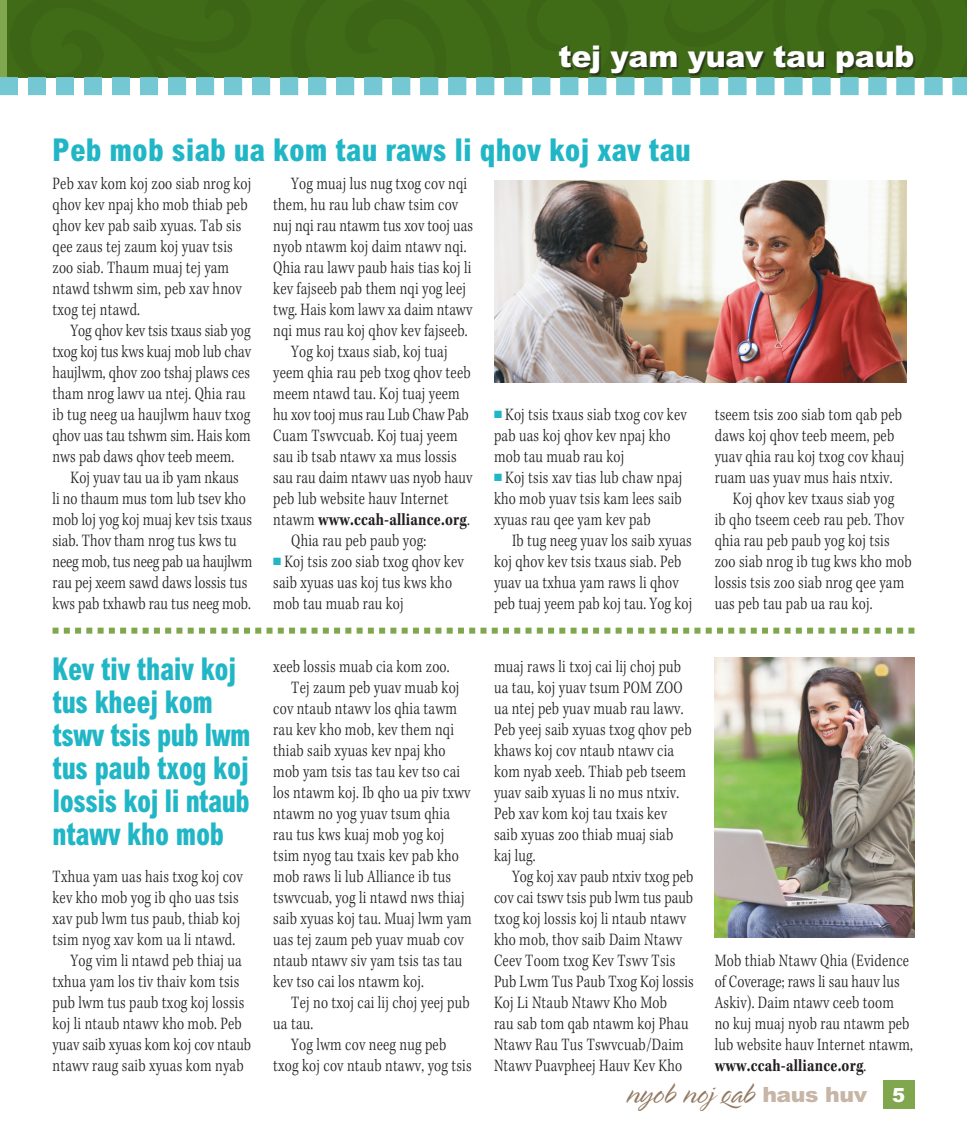
<style>
.page{position:relative;width:967px;height:1134px;background:#fff}
.page>*{position:absolute;margin:0;border:0;box-sizing:border-box;transform-origin:0 0}
.t1{font:33px "Spring LP Light";color:#937a62}
.MGnwn_HEAD_NEWS{font:800 condensed 31.5px/33px "Arial MT Std";letter-spacing:-.01em;color:#21b6c6;scale:.9 1}
.MGnwn_HEAD_NEWS-2{font:800 condensed 31.5px "Arial MT Std";letter-spacing:-.01em;color:#21b6c6}
.t2{font:900 30px "Arial MT Std";letter-spacing:-.01em;color:#fff}
.MGnwn_BODY_NEWS{font:18px/21px "Kepler Std Light Scn";letter-spacing:.015em;color:#231f20;scale:.85 1}
.MGnwn_body_nws_1st{font:18px/21px "Kepler Std Light Scn";letter-spacing:.015em;color:#231f20;scale:.85 1}
.s1{font-family:"Kepler Std Bold Scn"}
.s2{color:#21b6c6}
.s3{font-size:10.5px;color:#21b6c6}
.s4{font-family:"Arial MT Std";font-weight:900;font-size:21px;color:#c7b5a5}
.s5{font-family:"Arial MT Std";font-weight:900;font-size:19.5px;color:#fff}
</style>
<div class="page">
<svg style="left:0;top:0;width:966px;height:95px;background:#538141"></svg>
<div style="left:882px;top:1081px;width:32px;height:28px;background:#80a64e"></div>
<div style="left:559px;top:46px;width:356px;height:30px;background:#231f20;opacity:.7"></div>
<img style="left:714px;top:657px;width:200px;height:281px">
<svg style="left:52px;top:628px;width:862px;height:6px"></svg>
<img style="left:494px;top:180px;width:411px;height:202px">
<h3 class="t2" style="left:558px;top:37px;width:357px">tej yam yuav tau paub</h3>
<p class="MGnwn_HEAD_NEWS-2" style="left:52px;top:131px;width:639px">Peb mob siab ua kom tau raws li qhov koj xav tau</p>
<p class="MGnwn_body_nws_1st" style="left:52px;top:174px;width:235px">Peb xav kom koj zoo siab nrog koj qhov kev npaj kho mob thiab peb qhov kev pab saib xyuas. Tab sis qee zaus tej zaum koj yuav tsis zoo siab. Thaum muaj tej yam ntawd tshwm sim, peb xav hnov txog tej ntawd.</p>
<p class="MGnwn_BODY_NEWS" style="left:52px;top:321px;width:235px;text-indent:18px">Yog qhov kev tsis txaus siab yog txog koj tus kws kuaj mob lub chav haujlwm, qhov zoo tshaj plaws ces tham nrog lawv ua ntej. Qhia rau ib tug neeg ua haujlwm hauv txog qhov uas tau tshwm sim. Hais kom nws pab daws qhov teeb meem.</p>
<p class="MGnwn_BODY_NEWS" style="left:52px;top:468px;width:236px;text-indent:18px">Koj yuav tau ua ib yam nkaus<br>li no thaum mus tom lub tsev kho mob loj yog koj muaj kev tsis txaus siab. Thov tham nrog tus kws tu neeg mob, tus neeg pab ua haujlwm rau pej xeem sawd daws lossis tus kws pab txhawb rau tus neeg mob.</p>
<p class="MGnwn_BODY_NEWS" style="left:273px;top:174px;width:236px;text-indent:18px">Yog muaj lus nug txog cov nqi them, hu rau lub chaw tsim cov nuj nqi rau ntawm tus xov tooj uas nyob ntawm koj daim ntawv nqi.<br>Qhia rau lawv paub hais tias koj li kev fajseeb pab them nqi yog leej twg. Hais kom lawv xa daim ntawv nqi mus rau koj qhov kev fajseeb.</p>
<p class="MGnwn_BODY_NEWS" style="left:273px;top:342px;width:236px;text-indent:18px">Yog koj txaus siab, koj tuaj yeem qhia rau peb txog qhov teeb meem ntawd tau. Koj tuaj yeem hu xov tooj mus rau Lub Chaw Pab<br>Cuam Tswvcuab. Koj tuaj yeem sau ib tsab ntawv xa mus lossis sau rau daim ntawv uas nyob hauv peb lub website hauv Internet ntawm <span class="s1">www.ccah-alliance.org</span>.</p>
<p class="MGnwn_BODY_NEWS" style="left:291px;top:531px;width:160px">Qhia rau peb paub yog:</p>
<p class="MGnwn_BODY_NEWS" style="left:273px;top:552px;width:225px"><span class="s2">■</span><span class="s3">■</span> Koj tsis zoo siab txog qhov kev saib xyuas uas koj tus kws kho mob tau muab rau koj</p>
<p class="MGnwn_BODY_NEWS" style="left:494px;top:405px;width:228px"><span class="s2">■</span><span class="s3">■</span> Koj tsis txaus siab txog cov kev pab uas koj qhov kev npaj kho mob tau muab rau koj</p>
<p class="MGnwn_BODY_NEWS" style="left:494px;top:468px;width:223px;text-align:justify"><span class="s2">■</span><span class="s3">■</span> Koj tsis xav tias lub chaw npaj kho mob yuav tsis kam lees saib xyuas rau qee yam kev pab</p>
<p class="MGnwn_BODY_NEWS" style="left:494px;top:531px;width:234px;text-indent:18px">Ib tug neeg yuav los saib xyuas koj qhov kev tsis txaus siab. Peb yuav ua txhua yam raws li qhov peb tuaj yeem pab koj tau. Yog koj</p>
<p class="MGnwn_BODY_NEWS" style="left:714px;top:405px;width:224px">tseem tsis zoo siab tom qab peb daws koj qhov teeb meem, peb yuav qhia rau koj txog cov khauj ruam uas yuav mus hais ntxiv.</p>
<p class="MGnwn_BODY_NEWS" style="left:714px;top:489px;width:233px;text-indent:18px">Koj qhov kev txaus siab yog<br>ib qho tseem ceeb rau peb. Thov qhia rau peb paub yog koj tsis zoo siab nrog ib tug kws kho mob lossis tsis zoo siab nrog qee yam uas peb tau pab ua rau koj.</p>
<p class="MGnwn_HEAD_NEWS" style="left:52px;top:652px;width:221px">Kev tiv thaiv koj tus kheej kom tswv tsis pub lwm tus paub txog koj lossis koj li ntaub ntawv kho mob</p>
<p class="MGnwn_body_nws_1st" style="left:52px;top:867px;width:225px">Txhua yam uas hais txog koj cov kev kho mob yog ib qho uas tsis xav pub lwm tus paub, thiab koj tsim nyog xav kom ua li ntawd.</p>
<p class="MGnwn_BODY_NEWS" style="left:52px;top:951px;width:235px;text-indent:18px">Yog vim li ntawd peb thiaj ua txhua yam los tiv thaiv kom tsis pub lwm tus paub txog koj lossis koj li ntaub ntawv kho mob. Peb yuav saib xyuas kom koj cov ntaub ntawv raug saib xyuas kom nyab</p>
<p class="MGnwn_BODY_NEWS" style="left:273px;top:657px;width:209px">xeeb lossis muab cia kom zoo.</p>
<p class="MGnwn_BODY_NEWS" style="left:273px;top:678px;width:235px;text-indent:18px">Tej zaum peb yuav muab koj cov ntaub ntawv los qhia tawm rau kev kho mob, kev them nqi thiab saib xyuas kev npaj kho mob yam tsis tas tau kev tso cai los ntawm koj. Ib qho ua piv txwv ntawm no yog yuav tsum qhia rau tus kws kuaj mob yog koj tsim nyog tau txais kev pab kho mob raws li lub Alliance ib tus tswvcuab, yog li ntawd nws thiaj saib xyuas koj tau. Muaj lwm yam uas tej zaum peb yuav muab cov ntaub ntawv siv yam tsis tas tau kev tso cai los ntawm koj.</p>
<p class="MGnwn_BODY_NEWS" style="left:273px;top:993px;width:232px;text-indent:18px">Tej no txoj cai lij choj yeej pub ua tau.</p>
<p class="MGnwn_BODY_NEWS" style="left:273px;top:1035px;width:235px;text-align:center">Yog lwm cov neeg nug peb<br>txog koj cov ntaub ntawv, yog tsis</p>
<p class="MGnwn_BODY_NEWS" style="left:494px;top:657px;width:234px">muaj raws li txoj cai lij choj pub ua tau, koj yuav tsum POM ZOO ua ntej peb yuav muab rau lawv.<br>Peb yeej saib xyuas txog qhov peb khaws koj cov ntaub ntawv cia kom nyab xeeb. Thiab peb tseem yuav saib xyuas li no mus ntxiv.<br>Peb xav kom koj tau txais kev saib xyuas zoo thiab muaj siab kaj lug.</p>
<p class="MGnwn_BODY_NEWS" style="left:494px;top:867px;width:236px;text-indent:18px">Yog koj xav paub ntxiv txog peb cov cai tswv tsis pub lwm tus paub txog koj lossis koj li ntaub ntawv kho mob, thov saib Daim Ntawv<br>Ceev Toom txog Kev Tswv Tsis<br>Pub Lwm Tus Paub Txog Koj lossis<br>Koj Li Ntaub Ntawv Kho Mob<br>rau sab tom qab ntawm koj Phau<br>Ntawv Rau Tus Tswvcuab/Daim<br>Ntawv Puavpheej Hauv Kev Kho</p>
<p class="MGnwn_BODY_NEWS" style="left:714px;top:951px;width:235px">Mob thiab Ntawv Qhia (Evidence of Coverage; raws li sau hauv lus<br>Askiv). Daim ntawv ceeb toom no kuj muaj nyob rau ntawm peb lub website hauv Internet ntawm, <span class="s1">www.ccah-alliance.org</span>.</p>
<p class="t1" style="left:626px;top:1076px;width:280px">nyob noj qab <span class="s4">haus huv</span> <span class="s5">5</span></p>
</div>
